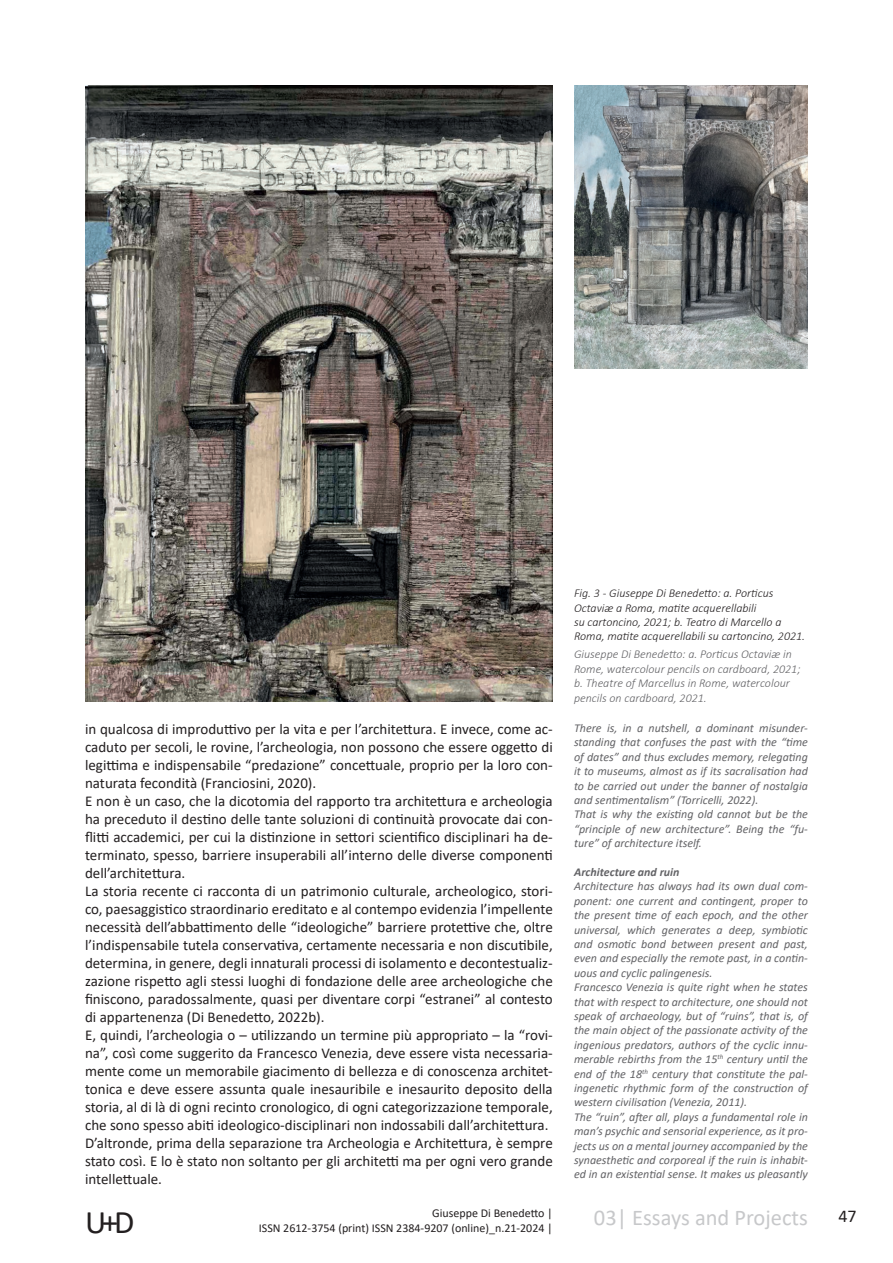
<style>
.page{position:relative;width:893px;height:1263px;background:#fff}
.page>*{position:absolute;margin:0;border:0;box-sizing:border-box;transform-origin:0 0}
.t1{font:33px "Calibri";color:#231f20}
.t2{font:22.5px "Calibri";color:#c7c8ca}
.t3{font:18px "Calibri";color:#231f20}
.t4{font:15px/18px "Calibri";color:#231f20}
.t5{font:italic 12px/14.4px "Calibri";color:#636366}
.t6{font:italic 300 12px/14.4px "Calibri";color:#231f20}
.t7{font:italic 300 12px/14.4px "Calibri";color:#636366}
.t8{font:12px "Calibri";color:#231f20}
.t9{font:italic 700 12px "Calibri";color:#636366}
</style>
<div class="page">
<img style="left:574px;top:85px;width:234px;height:283px">
<img style="left:85px;top:85px;width:468px;height:617px">
<p class="t6" style="left:574px;top:586px;width:233px">Fig. 3 - Giuseppe Di Benedetto: a. Porticus Octaviæ a Roma, matite acquerellabili<br>su cartoncino, 2021; b. Teatro di Marcello a Roma, matite acquerellabili su cartoncino, 2021.</p>
<p class="t7" style="left:574px;top:647px;width:228px">Giuseppe Di Benedetto: a. Porticus Octaviæ in Rome, watercolour pencils on cardboard, 2021; b. Theatre of Marcellus in Rome, watercolour pencils on cardboard, 2021.</p>
<p class="t4" style="left:85px;top:720px;width:469px">in qualcosa di improduttivo per la vita e per l’architettura. E invece, come ac&shy;caduto per secoli, le rovine, l’archeologia, non possono che essere oggetto di legittima e indispensabile “predazione” concettuale, proprio per la loro con&shy;naturata fecondità (Franciosini, 2020).<br>E non è un caso, che la dicotomia del rapporto tra architettura e archeologia ha preceduto il destino delle tante soluzioni di continuità provocate dai con&shy;flitti accademici, per cui la distinzione in settori scientifico disciplinari ha de&shy;terminato, spesso, barriere insuperabili all’interno delle diverse componenti dell’architettura.<br>La storia recente ci racconta di un patrimonio culturale, archeologico, stori&shy;co, paesaggistico straordinario ereditato e al contempo evidenzia l’impellente necessità dell’abbattimento delle “ideologiche” barriere protettive che, oltre l’indispensabile tutela conservativa, certamente necessaria e non discutibile, determina, in genere, degli innaturali processi di isolamento e decontestualiz&shy;zazione rispetto agli stessi luoghi di fondazione delle aree archeologiche che finiscono, paradossalmente, quasi per diventare corpi “estranei” al contesto di appartenenza (Di Benedetto, 2022b).<br>E, quindi, l’archeologia o – utilizzando un termine più appropriato – la “rovi&shy;na”, così come suggerito da Francesco Venezia, deve essere vista necessaria&shy;mente come un memorabile giacimento di bellezza e di conoscenza architet&shy;tonica e deve essere assunta quale inesauribile e inesaurito deposito della storia, al di là di ogni recinto cronologico, di ogni categorizzazione temporale, che sono spesso abiti ideologico-disciplinari non indossabili dall’architettura.<br>D’altronde, prima della separazione tra Archeologia e Architettura, è sempre stato così. E lo è stato non soltanto per gli architetti ma per ogni vero grande intellettuale.</p>
<p class="t5" style="left:574px;top:720px;width:235px">There is, in a nutshell, a dominant misunder&shy;standing that confuses the past with the “time of dates” and thus excludes memory, relegating it to museums, almost as if its sacralisation had to be carried out under the banner of nostalgia and sentimentalism” (Torricelli, 2022).<br>That is why the existing old cannot but be the “principle of new architecture”. Being the “fu&shy;ture” of architecture itself.</p>
<p class="t9" style="left:574px;top:863px;width:107px">Architecture and ruin</p>
<p class="t5" style="left:574px;top:879px;width:235px">Architecture has always had its own dual com&shy;ponent: one current and contingent, proper to the present time of each epoch, and the other universal, which generates a deep, symbiotic and osmotic bond between present and past, even and especially the remote past, in a contin&shy;uous and cyclic palingenesis.<br>Francesco Venezia is quite right when he states that with respect to architecture, one should not speak of archaeology, but of “ruins”, that is, of the main object of the passionate activity of the ingenious predators, authors of the cyclic innu&shy;merable rebirths from the 15<sup>th</sup> century until the end of the 18<sup>th</sup> century that constitute the pal&shy;ingenetic rhythmic form of the construction of western civilisation (Venezia, 2011).<br>The “ruin”, after all, plays a fundamental role in man’s psychic and sensorial experience, as it pro&shy;jects us on a mental journey accompanied by the synaesthetic and corporeal if the ruin is inhabit&shy;ed in an existential sense. It makes us pleasantly</p>
<p class="t8" style="left:432px;top:1205px;width:122px">Giuseppe Di Benedetto |</p>
<p class="t3" style="left:838px;top:1203px;width:20px">47</p>
<h2 class="t2" style="left:594px;top:1202px;width:215px">03| Essays and Projects</h2>
<h1 class="t1" style="left:85px;top:1199px;width:51px">U+D</h1>
<p class="t8" style="left:259px;top:1219px;width:295px">ISSN 2612-3754 (print) ISSN 2384-9207 (online)_n.21-2024 |</p>
</div>
